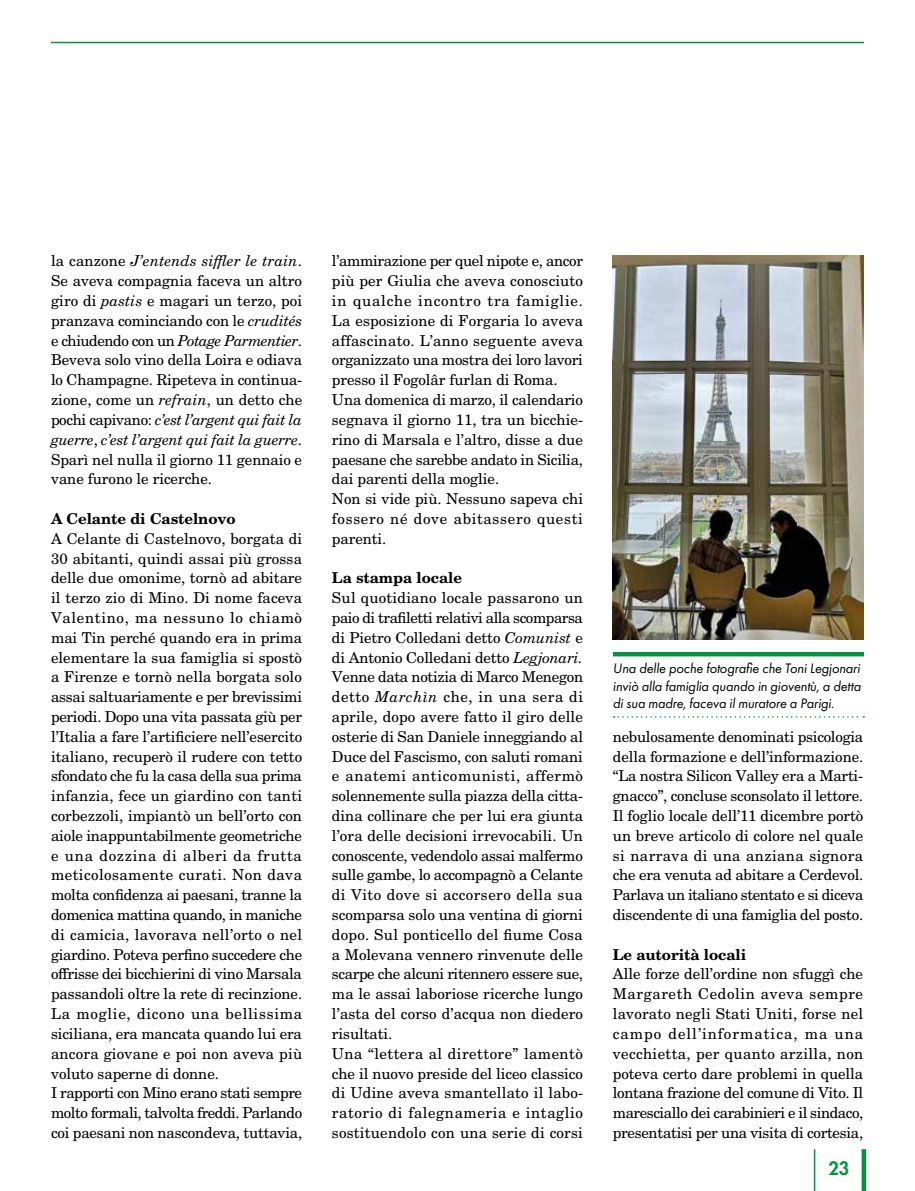
<style>
.page{position:relative;width:915px;height:1191px;background:#fff}
.page>*{position:absolute;margin:0;border:0;box-sizing:border-box;transform-origin:0 0}
.t1{font:800 18px "Futura Std";color:#009641}
.t2{font:15px/19.8px "New Century Schlbk LT Pro";letter-spacing:-.005em;color:#000;text-align:justify}
.t3{font:700 15px "New Century Schlbk LT Pro";letter-spacing:-.005em;color:#000}
.t4{font:italic 14.25px/17.1px "Futura PT";letter-spacing:-.01em;color:#000;text-align:justify}
.s1{font-style:italic}
</style>
<div class="page">
<hr style="left:51px;top:42px;width:812px;height:1px;background:#009641">
<hr style="left:813px;top:1149px;width:2px;height:42px;background:#009641">
<svg style="left:861px;top:1149px;width:4px;height:42px"></svg>
<img style="left:612px;top:255px;width:251px;height:384px">
<hr style="left:612px;top:652px;width:251px;height:4px;background:#009641">
<svg style="left:613px;top:716px;width:250px;height:1px"></svg>
<p class="t2" style="left:51px;top:251px;width:252px">la canzone <span class="s1">J’entends siffler le train</span>.<br>Se aveva compagnia faceva un altro giro di <span class="s1">pastis</span> e magari un terzo, poi pranzava cominciando con le <span class="s1">crudités </span>e chiudendo con un <span class="s1">Potage Parmentier</span>.<br>Beveva solo vino della Loira e odiava lo Champagne. Ripeteva in continua&shy;zione, come un <span class="s1">refrain</span>, un detto che pochi capivano: <span class="s1">c’est l’argent qui fait la guerre</span>, <span class="s1">c’est l’argent qui fait la guerre</span>.<br>Sparì nel nulla il giorno 11 gennaio e vane furono le ricerche.</p>
<p class="t3" style="left:51px;top:509px;width:186px">A Celante di Castelnovo</p>
<p class="t2" style="left:51px;top:528px;width:253px;text-align:left">A Celante di Castelnovo, borgata di 30 abitanti, quindi assai più grossa delle due omonime, tornò ad abitare il terzo zio di Mino. Di nome faceva Valentino, ma nessuno lo chiamò mai Tin perché quando era in prima elementare la sua famiglia si spostò a Firenze e tornò nella borgata solo assai saltuariamente e per brevissimi periodi. Dopo una vita passata giù per l’Italia a fare l’artificiere nell’esercito italiano, recuperò il rudere con tetto sfondato che fu la casa della sua prima infanzia, fece un giardino con tanti corbezzoli, impiantò un bell’orto con aiole inappuntabilmente geometriche e una dozzina di alberi da frutta meticolosamente curati. Non dava molta confidenza ai paesani, tranne la domenica mattina quando, in maniche di camicia, lavorava nell’orto o nel giardino. Poteva perfino succedere che offrisse dei bicchierini di vino Marsala passandoli oltre la rete di recinzione.<br>La moglie, dicono una bellissima siciliana, era mancata quando lui era ancora giovane e poi non aveva più voluto saperne di donne.<br>I rapporti con Mino erano stati sempre molto formali, talvolta freddi. Parlando coi paesani non nascondeva, tuttavia,</p>
<p class="t2" style="left:332px;top:251px;width:252px;text-align:left">l’ammirazione per quel nipote e, ancor più per Giulia che aveva conosciuto in qualche incontro tra famiglie.<br>La esposizione di Forgaria lo aveva affascinato. L’anno seguente aveva organizzato una mostra dei loro lavori presso il Fogolâr furlan di Roma.<br>Una domenica di marzo, il calendario segnava il giorno 11, tra un bicchie&shy;rino di Marsala e l’altro, disse a due paesane che sarebbe andato in Sicilia, dai parenti della moglie.<br>Non si vide più. Nessuno sapeva chi fossero né dove abitassero questi parenti.</p>
<p class="t3" style="left:332px;top:568px;width:131px">La stampa locale</p>
<p class="t2" style="left:332px;top:587px;width:253px;text-align:left">Sul quotidiano locale passarono un paio di trafiletti relativi alla scomparsa di Pietro Colledani detto <span class="s1">Comunist</span> e di Antonio Colledani detto <span class="s1">Legjonari.<br></span>Venne data notizia di Marco Menegon detto <span class="s1">Marchìn</span> che, in una sera di aprile, dopo avere fatto il giro delle osterie di San Daniele inneggiando al Duce del Fascismo, con saluti romani e anatemi anticomunisti, affermò solennemente sulla piazza della citta&shy;dina collinare che per lui era giunta l’ora delle decisioni irrevocabili. Un conoscente, vedendolo assai malfermo sulle gambe, lo accompagnò a Celante di Vito dove si accorsero della sua scomparsa solo una ventina di giorni dopo. Sul ponticello del fiume Cosa a Molevana vennero rinvenute delle scarpe che alcuni ritennero essere sue, ma le assai laboriose ricerche lungo l’asta del corso d’acqua non diedero risultati.<br>Una “lettera al direttore” lamentò che il nuovo preside del liceo classico di Udine aveva smantellato il labo&shy;ratorio di falegnameria e intaglio sostituendolo con una serie di corsi</p>
<p class="t4" style="left:612px;top:660px;width:249px">Una delle poche fotografie che Toni Legjonari inviò alla famiglia quando in gioventù, a detta di sua madre, faceva il muratore a Parigi.</p>
<p class="t2" style="left:612px;top:726px;width:252px">nebulosamente denominati psicologia della formazione e dell’informazione. “La nostra Silicon Valley era a Marti&shy;gnacco”, concluse sconsolato il lettore.<br>Il foglio locale dell’11 dicembre portò un breve articolo di colore nel quale si narrava di una anziana signora che era venuta ad abitare a Cerdevol.<br>Parlava un italiano stentato e si diceva discendente di una famiglia del posto.</p>
<p class="t3" style="left:612px;top:945px;width:135px">Le autorità locali</p>
<p class="t2" style="left:612px;top:964px;width:252px">Alle forze dell’ordine non sfuggì che Margareth Cedolin aveva sempre lavorato negli Stati Uniti, forse nel campo dell’informatica, ma una vecchietta, per quanto arzilla, non poteva certo dare problemi in quella lontana frazione del comune di Vito. Il maresciallo dei carabinieri e il sindaco, presentatisi per una visita di cortesia,</p>
<p class="t1" style="left:828px;top:1157px;width:22px">23</p>
</div>
